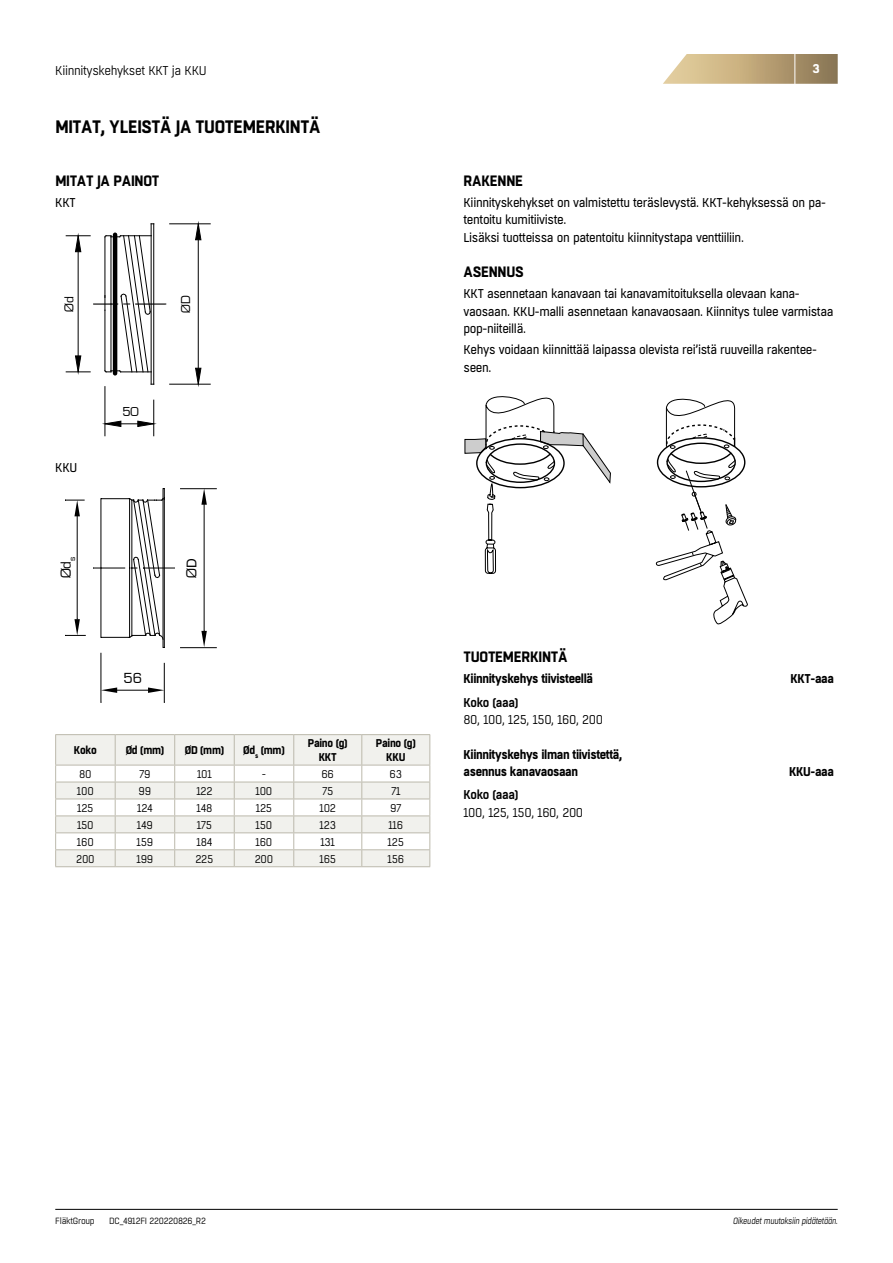
<style>
.page{position:relative;width:893px;height:1263px;background:#fff}
.page>*{position:absolute;margin:0;border:0;box-sizing:border-box;transform-origin:0 0}
.t1{font:700 18px "Boxed";letter-spacing:-.02em;color:#000;scale:.95 1}
.t2{font:700 15px "Boxed";letter-spacing:-.02em;color:#000;scale:.95 1}
.t3{font:13.5px "Eurostile";color:#000}
.t4{font:12.75px/17.2px "Boxed";letter-spacing:-.03em;color:#000;scale:.95 1}
.t5{font:700 12.75px/17.2px "Boxed";letter-spacing:-.03em;color:#000;scale:.95 1}
.t6{font:12.75px "Boxed";letter-spacing:-.03em;color:#000;scale:.95 1}
.t7{font:600 12.75px "Boxed";letter-spacing:-.03em;color:#000;scale:.95 1}
.t8{font:700 12.75px "Boxed";color:#fff}
.t9{font:12px "Eurostile";color:#000}
.t10{font:11.25px "Boxed";letter-spacing:-.03em;color:#000;scale:.95 1}
.t11{font:700 11.25px/13.5px "Boxed";letter-spacing:-.03em;color:#000;text-align:center;scale:.95 1}
.t12{font:9px "Boxed";letter-spacing:-.03em;color:#000;scale:.95 1}
.t13{font:italic 9px "Boxed";letter-spacing:-.03em;color:#000;scale:.95 1}
.s1{font-family:"Arial"}
</style>
<div class="page">
<svg style="left:663px;top:54px;width:175px;height:30px;background:#c0ab83"></svg>
<hr style="left:795px;top:51px;width:1px;height:38px;background:#fff">
<hr style="left:55px;top:1209px;width:783px;height:1px;background:#000">
<hr style="left:105px;top:387px;width:1px;height:49px;background:#000">
<hr style="left:153px;top:400px;width:1px;height:36px;background:#000">
<svg style="left:102px;top:421px;width:54px;height:6px"></svg>
<hr style="left:170px;top:224px;width:40px;height:1px;background:#000">
<hr style="left:170px;top:384px;width:40px;height:1px;background:#000">
<hr style="left:198px;top:240px;width:1px;height:128px;background:#000">
<svg style="left:195px;top:221px;width:6px;height:19px"></svg>
<svg style="left:195px;top:368px;width:6px;height:19px"></svg>
<hr style="left:136px;top:304px;width:30px;height:1px;background:#000">
<hr style="left:153px;top:224px;width:1px;height:160px;background:#000">
<hr style="left:151px;top:224px;width:1px;height:160px;background:#000">
<svg style="left:66px;top:233px;width:85px;height:142px"></svg>
<hr style="left:121px;top:371px;width:30px;height:1px;background:#000">
<hr style="left:121px;top:235px;width:30px;height:1px;background:#000">
<hr style="left:113px;top:235px;width:4px;height:138px;background:#000">
<hr style="left:143px;top:568px;width:31px;height:1px;background:#000">
<hr style="left:93px;top:568px;width:32px;height:1px;background:#000">
<hr style="left:101px;top:653px;width:1px;height:49px;background:#000">
<hr style="left:164px;top:663px;width:1px;height:39px;background:#000">
<hr style="left:117px;top:690px;width:31px;height:1px;background:#000">
<svg style="left:101px;top:687px;width:16px;height:6px"></svg>
<svg style="left:148px;top:687px;width:16px;height:6px"></svg>
<hr style="left:164px;top:499px;width:1px;height:148px;background:#000">
<svg style="left:101px;top:488px;width:64px;height:153px"></svg>
<hr style="left:163px;top:499px;width:1px;height:148px;background:#000">
<hr style="left:181px;top:488px;width:35px;height:1px;background:#000">
<hr style="left:181px;top:647px;width:35px;height:1px;background:#000">
<hr style="left:204px;top:505px;width:1px;height:126px;background:#000">
<svg style="left:201px;top:488px;width:6px;height:17px"></svg>
<svg style="left:201px;top:631px;width:6px;height:16px"></svg>
<hr style="left:129px;top:568px;width:1px;height:69px;background:#000">
<hr style="left:131px;top:568px;width:1px;height:68px;background:#000">
<hr style="left:101px;top:568px;width:1px;height:69px;background:#000">
<hr style="left:77px;top:516px;width:1px;height:103px;background:#000">
<svg style="left:65px;top:500px;width:19px;height:16px"></svg>
<svg style="left:65px;top:619px;width:20px;height:17px"></svg>
<hr style="left:55px;top:734px;width:60px;height:1px;background:#bcb9ac">
<hr style="left:115px;top:734px;width:60px;height:1px;background:#bcb9ac">
<hr style="left:175px;top:734px;width:59px;height:1px;background:#bcb9ac">
<hr style="left:234px;top:734px;width:60px;height:1px;background:#bcb9ac">
<hr style="left:294px;top:734px;width:68px;height:1px;background:#bcb9ac">
<hr style="left:362px;top:734px;width:68px;height:1px;background:#bcb9ac">
<svg style="left:55px;top:735px;width:375px;height:131px"></svg>
<hr style="left:55px;top:866px;width:60px;height:1px;background:#bcb9ac">
<hr style="left:115px;top:866px;width:60px;height:1px;background:#bcb9ac">
<hr style="left:175px;top:866px;width:59px;height:1px;background:#bcb9ac">
<hr style="left:234px;top:866px;width:60px;height:1px;background:#bcb9ac">
<hr style="left:294px;top:866px;width:68px;height:1px;background:#bcb9ac">
<hr style="left:362px;top:866px;width:68px;height:1px;background:#bcb9ac">
<svg style="left:464px;top:396px;width:147px;height:178px"></svg>
<svg style="left:656px;top:398px;width:92px;height:227px"></svg>
<p class="t6" style="left:55px;top:62px;width:161px">Kiinnityskehykset KKT ja KKU</p>
<p class="t8" style="left:812px;top:60px;width:9px">3</p>
<h1 class="t1" style="left:55px;top:114px;width:280px">MITAT, YLEISTÄ JA TUOTEMERKINTÄ</h1>
<p class="t2" style="left:55px;top:170px;width:111px">MITAT JA PAINOT</p>
<p class="t4" style="left:55px;top:194px;width:23px">KKT</p>
<p class="t2" style="left:464px;top:170px;width:64px">RAKENNE</p>
<p class="t4" style="left:463px;top:194px;width:383px">Kiinnityskehykset on valmistettu teräslevystä. KKT-kehyksessä on pa&shy;tentoitu kumitiiviste.<br>Lisäksi tuotteissa on patentoitu kiinnitystapa venttiiliin.</p>
<p class="t2" style="left:464px;top:262px;width:65px">ASENNUS</p>
<p class="t4" style="left:463px;top:286px;width:391px">KKT asennetaan kanavaan tai kanavamitoituksella olevaan kana&shy;vaosaan. KKU-malli asennetaan kanavaosaan. Kiinnitys tulee varmistaa pop-niiteillä.</p>
<p class="t4" style="left:463px;top:342px;width:374px">Kehys voidaan kiinnittää laipassa olevista rei’istä ruuveilla rakentee&shy;seen.</p>
<p class="t9" style="left:62px;top:312px;width:17px;rotate:-90deg">Ød</p>
<p class="t9" style="left:178px;top:313px;width:19px;rotate:-90deg">ØD</p>
<p class="t4" style="left:55px;top:459px;width:25px">KKU</p>
<p class="t9" style="left:122px;top:404px;width:18px">50</p>
<p class="t3" style="left:58px;top:578px;width:23px;rotate:-90deg">Ød<sub>s</sub></p>
<p class="t3" style="left:183px;top:578px;width:21px;rotate:-90deg">Ø<span class="s1">D</span></p>
<p class="t3" style="left:124px;top:670px;width:20px">56</p>
<p class="t11" style="left:74px;top:744px;width:26px">Koko</p>
<p class="t11" style="left:126px;top:744px;width:42px">Ød (mm)</p>
<p class="t11" style="left:185px;top:744px;width:43px">ØD (mm)</p>
<p class="t11" style="left:243px;top:744px;width:45px">Ød<sub>s</sub> (mm)</p>
<p class="t11" style="left:308px;top:737px;width:43px">Paino (g)<br>KKT</p>
<p class="t11" style="left:376px;top:737px;width:43px">Paino (g)<br>KKU</p>
<p class="t10" style="left:79px;top:767px;width:15px">80</p>
<p class="t10" style="left:139px;top:767px;width:14px">79</p>
<p class="t10" style="left:197px;top:767px;width:17px">101</p>
<p class="t10" style="left:262px;top:767px;width:6px">-</p>
<p class="t10" style="left:321px;top:767px;width:15px">66</p>
<p class="t10" style="left:390px;top:767px;width:15px">63</p>
<p class="t10" style="left:77px;top:784px;width:19px">100</p>
<p class="t10" style="left:139px;top:784px;width:15px">99</p>
<p class="t10" style="left:196px;top:784px;width:19px">122</p>
<p class="t10" style="left:256px;top:784px;width:19px">100</p>
<p class="t10" style="left:322px;top:784px;width:13px">75</p>
<p class="t10" style="left:391px;top:784px;width:12px">71</p>
<p class="t10" style="left:77px;top:801px;width:19px">125</p>
<p class="t10" style="left:137px;top:801px;width:18px">124</p>
<p class="t10" style="left:197px;top:801px;width:18px">148</p>
<p class="t10" style="left:256px;top:801px;width:19px">125</p>
<p class="t10" style="left:319px;top:801px;width:19px">102</p>
<p class="t10" style="left:390px;top:801px;width:14px">97</p>
<p class="t10" style="left:77px;top:818px;width:19px">150</p>
<p class="t10" style="left:137px;top:818px;width:18px">149</p>
<p class="t10" style="left:197px;top:818px;width:18px">175</p>
<p class="t10" style="left:256px;top:818px;width:19px">150</p>
<p class="t10" style="left:320px;top:818px;width:19px">123</p>
<p class="t10" style="left:388px;top:818px;width:17px">116</p>
<p class="t10" style="left:77px;top:834px;width:19px">160</p>
<p class="t10" style="left:137px;top:834px;width:19px">159</p>
<p class="t10" style="left:197px;top:834px;width:18px">184</p>
<p class="t10" style="left:256px;top:834px;width:19px">160</p>
<p class="t10" style="left:320px;top:834px;width:17px">131</p>
<p class="t10" style="left:388px;top:834px;width:19px">125</p>
<p class="t10" style="left:76px;top:851px;width:21px">200</p>
<p class="t10" style="left:137px;top:851px;width:19px">199</p>
<p class="t10" style="left:195px;top:851px;width:20px">225</p>
<p class="t10" style="left:255px;top:851px;width:21px">200</p>
<p class="t10" style="left:319px;top:851px;width:19px">165</p>
<p class="t10" style="left:387px;top:851px;width:19px">156</p>
<p class="t2" style="left:464px;top:646px;width:111px">TUOTEMERKINTÄ</p>
<p class="t5" style="left:463px;top:670px;width:138px">Kiinnityskehys tiivisteellä</p>
<p class="t5" style="left:790px;top:670px;width:47px">KKT-aaa</p>
<p class="t7" style="left:463px;top:694px;width:59px">Koko (aaa)</p>
<p class="t6" style="left:463px;top:711px;width:149px">80, 100, 125, 150, 160, 200</p>
<p class="t5" style="left:463px;top:746px;width:168px">Kiinnityskehys ilman tiivistettä, asennus kanavaosaan</p>
<p class="t5" style="left:789px;top:763px;width:49px">KKU-aaa</p>
<p class="t7" style="left:463px;top:786px;width:59px">Koko (aaa)</p>
<p class="t6" style="left:463px;top:804px;width:128px">100, 125, 150, 160, 200</p>
<p class="t12" style="left:55px;top:1215px;width:43px">FläktGroup</p>
<p class="t12" style="left:109px;top:1215px;width:103px">DC_4912FI 220220826_R2</p>
<p class="t13" style="left:733px;top:1215px;width:112px">Oikeudet muutoksiin pidätetään.</p>
</div>
